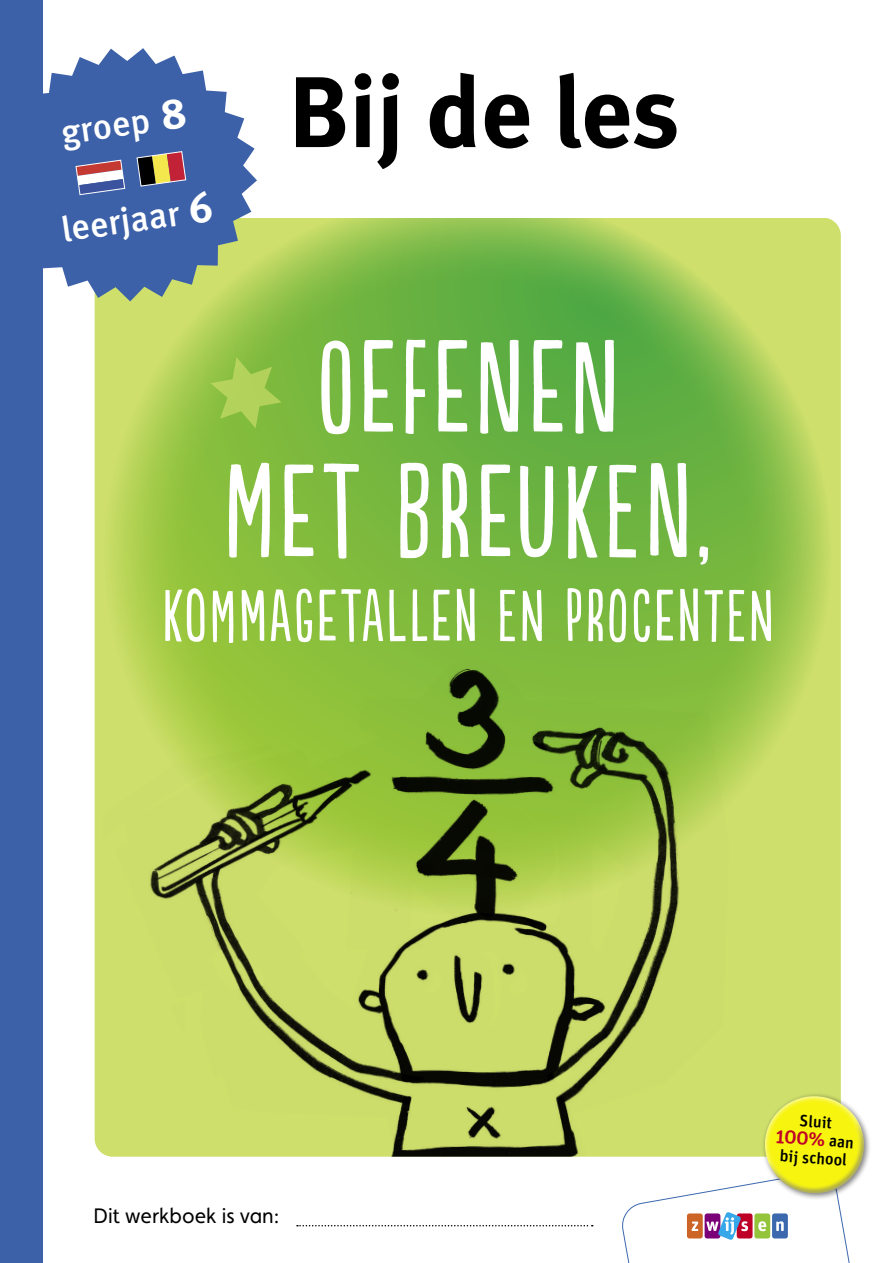
<style>
.page{position:relative;width:893px;height:1263px;background:#fff}
.page>*{position:absolute;margin:0;border:0;box-sizing:border-box;transform-origin:0 0}
.t1{font:124.5px/124.5px "Populaire";letter-spacing:.05em;color:#fff;text-align:center}
.t2{font:700 100.35px "Meta OT";letter-spacing:-.01em;color:#000}
.t3{font:69px "Populaire";letter-spacing:.05em;color:#fff}
.t4{font:500 35.7px "Meta OT";color:#fff}
.t5{font:21px "Faricy New";color:#000}
.t6{font:500 20.25px "Unit Rounded Pro";color:#be0027}
.t7{font:500 16.5px "Unit Rounded Pro";color:#000}
.s1{font-weight:700;font-size:42.75px}
.s2{font-size:16.5px;color:#000}
</style>
<div class="page">
<div style="left:0;top:0;width:43px;height:1263px;background:#3c61a8"></div>
<svg style="left:104px;top:218px;width:728px;height:290px;background:#87bf4d"></svg>
<img style="left:94px;top:508px;width:747px;height:649px">
<svg style="left:210px;top:357px;width:72px;height:71px;background:#97c54b"></svg>
<svg style="left:43px;top:48px;width:214px;height:253px;fill:#3c61a8"></svg>
<svg style="left:75px;top:159px;width:50px;height:36px"></svg>
<svg style="left:136px;top:151px;width:51px;height:36px;background:#84685d"></svg>
<svg style="left:621px;top:1090px;width:248px;height:173px"></svg>
<svg style="left:297px;top:1225px;width:296px;height:1px"></svg>
<p class="t4" style="left:58px;top:110px;width:129px;rotate:-8deg">groep <span class="s1">8</span></p>
<p class="t4" style="left:58px;top:207px;width:155px;rotate:-8deg">leerjaar <span class="s1">6</span></p>
<p class="t2" style="left:288px;top:49px;width:393px">Bij de les</p>
<p class="t1" style="left:225px;top:331px;width:488px">OEFENEN<br>MET BREUKEN,</p>
<p class="t3" style="left:162px;top:578px;width:612px">KOMMAGETALLEN EN PROCENTEN</p>
<p class="t5" style="left:94px;top:1204px;width:187px">Dit werkboek is van:</p>
<p class="t7" style="left:800px;top:1109px;width:34px;rotate:4deg">Sluit</p>
<p class="t6" style="left:776px;top:1121px;width:80px;rotate:4deg">100% <span class="s2">aan</span></p>
<p class="t7" style="left:781px;top:1144px;width:69px;rotate:4deg">bij school</p>
</div>
